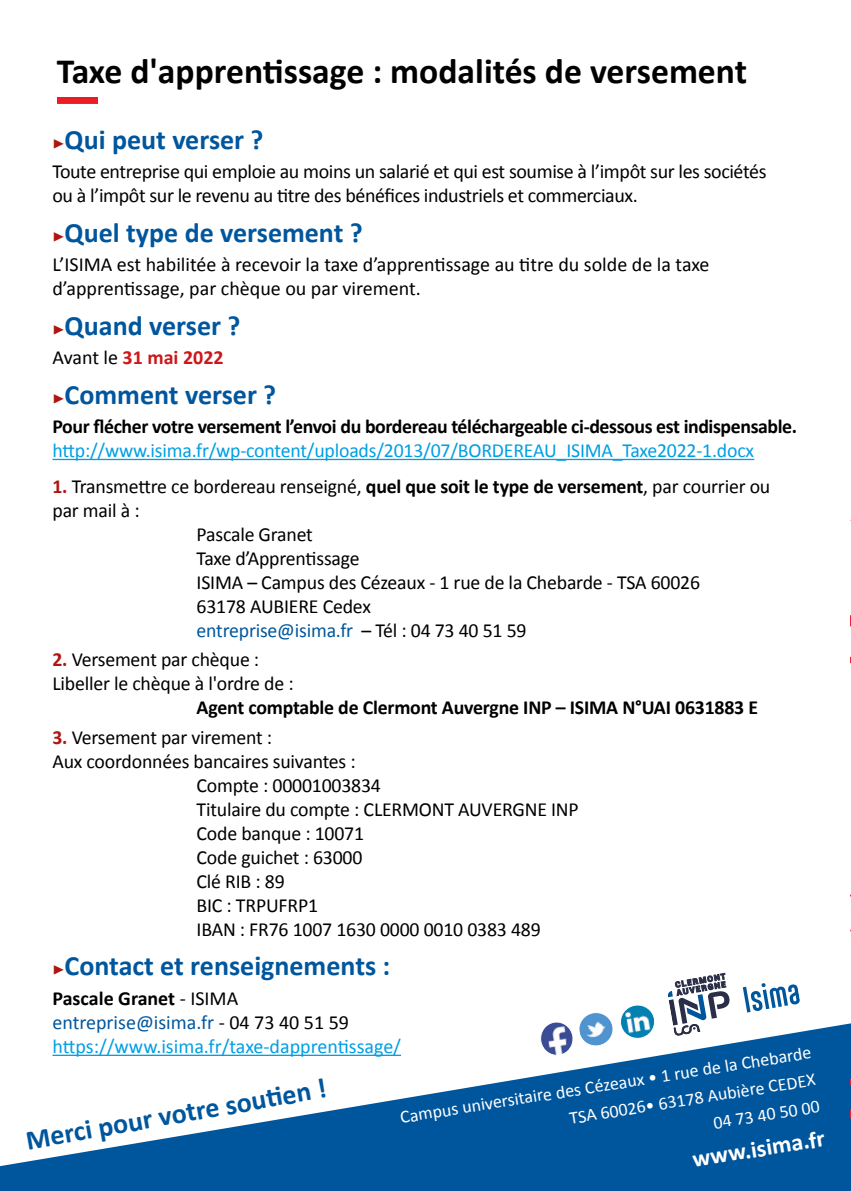
<style>
.page{position:relative;width:851px;height:1191px;background:#fff}
.page>*{position:absolute;margin:0;border:0;box-sizing:border-box;transform-origin:0 0}
.t1{font:700 35.6px "Calibri";color:#000}
.inter{font:700 28px "Calibri";color:#00569d}
.t2{font:700 24px "Calibri";color:#fff}
.txt{font:20px/24px "Calibri";letter-spacing:-.01em;color:#000}
.txt-2{font:700 20px "Calibri";letter-spacing:-.02em;color:#000}
.txt-3{font:20px "Calibri";letter-spacing:-.01em;color:#009fe3}
.txt-4{font:20px "Calibri";letter-spacing:-.01em;color:#00569d}
.txt-5{font:700 20px "Calibri";color:#000}
.txt-6{font:700 20px "Calibri";color:#cd1719}
.t3{font:18px "Calibri";color:#fff}
.s1{font-family:"Minion Pro";font-weight:400;font-size:20px;color:#ae1613}
.s2{font-weight:400;color:#000}
.s3{font-weight:700;color:#ae1613}
.s4{font-weight:700}
.s5{color:#000}
.s6{font-weight:400}
</style>
<div class="page">
<hr style="left:52px;top:459px;width:702px;height:1px;background:#009fe3">
<svg style="left:0;top:1023px;width:850px;height:168px;fill:#00569d"></svg>
<svg style="left:539px;top:1005px;width:116px;height:51px"></svg>
<svg style="left:665px;top:972px;width:137px;height:66px"></svg>
<div style="left:57px;top:97px;width:40px;height:6px;background:#ec1c24"></div>
<p class="t1" style="left:57px;top:49px;width:691px">Taxe d'apprentissage : modalités de versement</p>
<p class="inter" style="left:52px;top:121px;width:212px"><span class="s1">▶</span>Qui peut verser ?</p>
<p class="txt" style="left:52px;top:160px;width:715px">Toute entreprise qui emploie au moins un salarié et qui est soumise à l’impôt sur les sociétés ou à l’impôt sur le revenu au titre des bénéfices industriels et commerciaux.</p>
<p class="inter" style="left:52px;top:214px;width:312px"><span class="s1">▶</span>Quel type de versement ?</p>
<p class="txt" style="left:52px;top:253px;width:658px">L’ISIMA est habilitée à recevoir la taxe d’apprentissage au titre du solde de la taxe d’apprentissage, par chèque ou par virement.</p>
<p class="inter" style="left:52px;top:307px;width:189px"><span class="s1">▶</span>Quand verser ?</p>
<p class="txt-6" style="left:52px;top:345px;width:173px"><span class="s2">Avant le</span> 31 mai 2022</p>
<p class="inter" style="left:52px;top:376px;width:225px"><span class="s1">▶</span>Comment verser ?</p>
<p class="txt-2" style="left:52px;top:414px;width:746px">Pour flécher votre versement l’envoi du bordereau téléchargeable ci-dessous est indispensable.</p>
<p class="txt-3" style="left:52px;top:438px;width:703px">http://www.isima.fr/wp-content/uploads/2013/07/BORDEREAU_ISIMA_Taxe2022-1.docx</p>
<p class="txt" style="left:52px;top:474px;width:719px"><span class="s3">1.</span> Transmettre ce bordereau renseigné, <span class="s4">quel que soit le type de versement</span>, par courrier ou par mail à :</p>
<p class="txt" style="left:196px;top:522px;width:118px">Pascale Granet</p>
<p class="txt" style="left:196px;top:546px;width:164px">Taxe d’Apprentissage</p>
<p class="txt" style="left:196px;top:570px;width:505px">ISIMA – Campus des Cézeaux - 1 rue de la Chebarde - TSA 60026</p>
<p class="txt" style="left:196px;top:594px;width:176px">63178 AUBIERE Cedex</p>
<p class="txt-4" style="left:196px;top:617px;width:331px">entreprise@isima.fr <span class="s5">– Tél : 04 73 40 51 59</span></p>
<p class="txt" style="left:52px;top:647px;width:208px"><span class="s3">2.</span> Versement par chèque :</p>
<p class="txt" style="left:52px;top:671px;width:243px">Libeller le chèque à l'ordre de :</p>
<p class="txt-2" style="left:196px;top:695px;width:563px">Agent comptable de Clermont Auvergne INP – ISIMA N°UAI 0631883 E</p>
<p class="txt" style="left:52px;top:725px;width:221px"><span class="s3">3.</span> Versement par virement :</p>
<p class="txt" style="left:52px;top:749px;width:305px">Aux coordonnées bancaires suivantes :</p>
<p class="txt" style="left:196px;top:773px;width:186px">Compte : 00001003834</p>
<p class="txt" style="left:196px;top:797px;width:383px">Titulaire du compte : CLERMONT AUVERGNE INP</p>
<p class="txt" style="left:196px;top:821px;width:169px">Code banque : 10071</p>
<p class="txt" style="left:196px;top:845px;width:167px">Code guichet : 63000</p>
<p class="txt" style="left:196px;top:869px;width:90px">Clé RIB : 89</p>
<p class="txt" style="left:196px;top:893px;width:123px">BIC : TRPUFRP1</p>
<p class="txt" style="left:196px;top:917px;width:345px">IBAN : FR76 1007 1630 0000 0010 0383 489</p>
<p class="inter" style="left:52px;top:948px;width:339px"><span class="s1">▶</span>Contact et renseignements :</p>
<p class="txt-5" style="left:52px;top:985px;width:187px">Pascale Granet <span class="s6">- ISIMA</span></p>
<p class="txt-4" style="left:52px;top:1009px;width:298px">entreprise@isima.fr <span class="s5">- 04 73 40 51 59</span></p>
<p class="txt-3" style="left:52px;top:1033px;width:350px">https://www.isima.fr/taxe-dapprentissage/</p>
<p class="t3" style="left:398px;top:1106px;width:417px;rotate:-9deg">Campus universitaire des Cézeaux • 1 rue de la Chebarde</p>
<p class="t3" style="left:567px;top:1106px;width:250px;rotate:-9deg">TSA 60026• 63178 Aubière CEDEX</p>
<p class="inter" style="left:23px;top:1123px;width:306px;rotate:-10deg">Merci pour votre souti en !</p>
<p class="t3" style="left:711px;top:1111px;width:109px;rotate:-9deg">04 73 40 50 00</p>
<p class="t2" style="left:690px;top:1144px;width:135px;rotate:-9deg">www.isima.fr</p>
</div>
